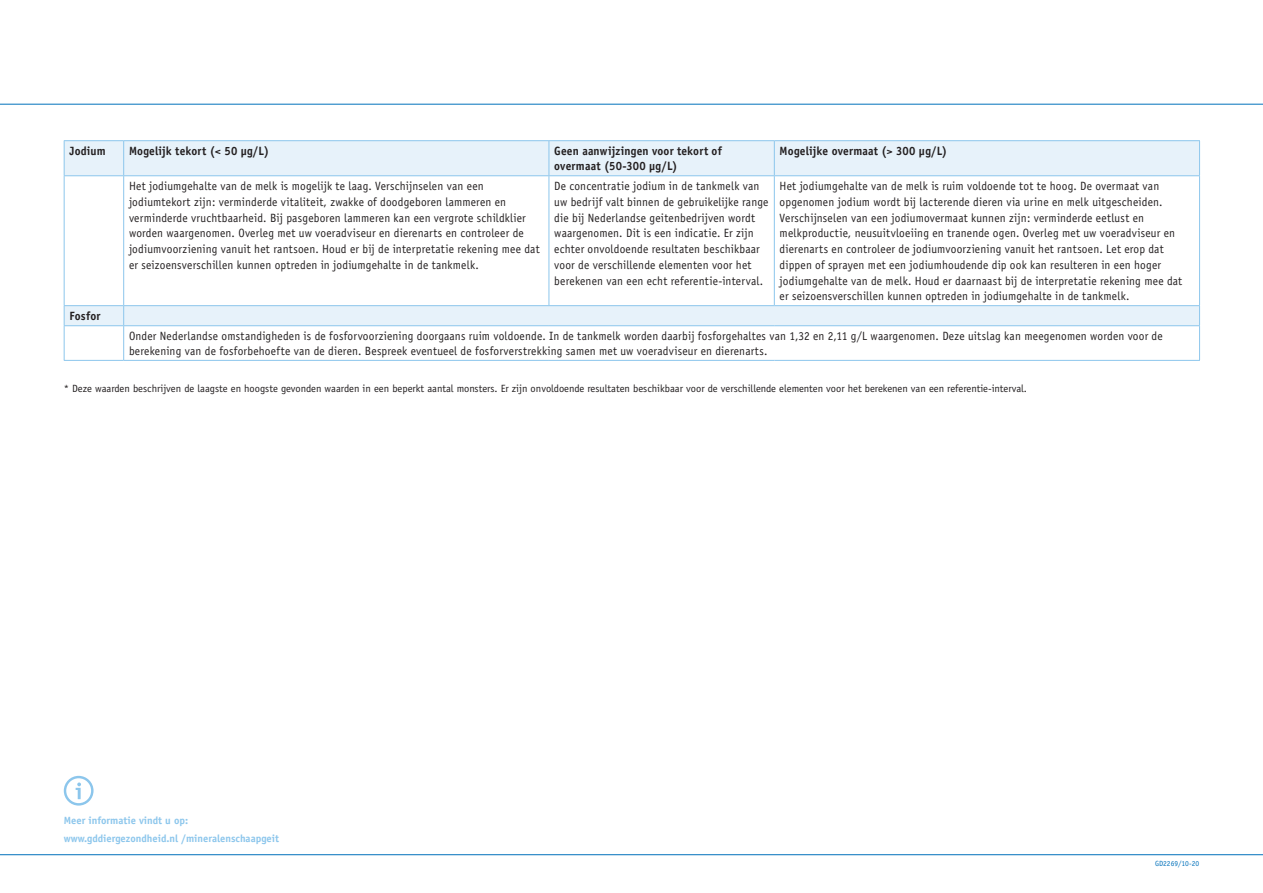
<style>
.page{position:relative;width:1263px;height:893px;background:#fff}
.page>*{position:absolute;margin:0;border:0;box-sizing:border-box;transform-origin:0 0}
.t1{font:12px/15.8px "Officina Sans";letter-spacing:.015em;color:#231f20;scale:.95 1}
.t2{font:700 12px/15px "Officina Sans";letter-spacing:.015em;color:#231f20;scale:.95 1}
.t3{font:10.5px "Officina Sans";color:#231f20}
.t4{font:700 10.5px/18px "Officina Sans";color:#8cc6ec}
.t5{font:7.5px "Officina Sans";color:#0071bb}
</style>
<div class="page">
<hr style="left:0;top:854px;width:1263px;height:1px;background:#0071bb">
<hr style="left:0;top:104px;width:1263px;height:1px;background:#0071bb">
<svg style="left:64px;top:776px;width:30px;height:30px"></svg>
<svg style="left:65px;top:141px;width:1134px;height:184px"></svg>
<hr style="left:123px;top:141px;width:1px;height:34px;background:#8cc6ec">
<hr style="left:549px;top:141px;width:1px;height:34px;background:#8cc6ec">
<hr style="left:774px;top:141px;width:1px;height:34px;background:#8cc6ec">
<hr style="left:123px;top:176px;width:1px;height:129px;background:#8cc6ec">
<hr style="left:549px;top:176px;width:1px;height:129px;background:#8cc6ec">
<hr style="left:774px;top:176px;width:1px;height:129px;background:#8cc6ec">
<hr style="left:64px;top:140px;width:60px;height:1px;background:#8cc6ec">
<hr style="left:64px;top:141px;width:1px;height:34px;background:#8cc6ec">
<hr style="left:124px;top:140px;width:425px;height:1px;background:#8cc6ec">
<hr style="left:549px;top:140px;width:225px;height:1px;background:#8cc6ec">
<hr style="left:774px;top:140px;width:426px;height:1px;background:#8cc6ec">
<hr style="left:1199px;top:141px;width:1px;height:34px;background:#8cc6ec">
<hr style="left:64px;top:175px;width:60px;height:1px;background:#8cc6ec">
<hr style="left:64px;top:176px;width:1px;height:129px;background:#8cc6ec">
<hr style="left:124px;top:175px;width:425px;height:1px;background:#8cc6ec">
<hr style="left:549px;top:175px;width:225px;height:1px;background:#8cc6ec">
<hr style="left:774px;top:175px;width:426px;height:1px;background:#8cc6ec">
<hr style="left:1199px;top:176px;width:1px;height:129px;background:#8cc6ec">
<hr style="left:64px;top:305px;width:60px;height:1px;background:#8cc6ec">
<svg style="left:64px;top:306px;width:1px;height:19px"></svg>
<hr style="left:64px;top:325px;width:60px;height:1px;background:#8cc6ec">
<hr style="left:64px;top:326px;width:1px;height:34px;background:#8cc6ec">
<hr style="left:64px;top:360px;width:60px;height:1px;background:#8cc6ec">
<hr style="left:124px;top:305px;width:425px;height:1px;background:#8cc6ec">
<svg style="left:123px;top:306px;width:1px;height:19px"></svg>
<hr style="left:549px;top:305px;width:225px;height:1px;background:#8cc6ec">
<hr style="left:774px;top:305px;width:426px;height:1px;background:#8cc6ec">
<svg style="left:1199px;top:306px;width:1px;height:19px"></svg>
<hr style="left:124px;top:325px;width:425px;height:1px;background:#8cc6ec">
<hr style="left:123px;top:326px;width:1px;height:34px;background:#8cc6ec">
<hr style="left:549px;top:325px;width:225px;height:1px;background:#8cc6ec">
<hr style="left:774px;top:325px;width:426px;height:1px;background:#8cc6ec">
<hr style="left:1199px;top:326px;width:1px;height:34px;background:#8cc6ec">
<hr style="left:124px;top:360px;width:425px;height:1px;background:#8cc6ec">
<hr style="left:549px;top:360px;width:225px;height:1px;background:#8cc6ec">
<hr style="left:774px;top:360px;width:426px;height:1px;background:#8cc6ec">
<p class="t2" style="left:69px;top:144px;width:40px">Jodium</p>
<p class="t2" style="left:129px;top:144px;width:149px">Mogelijk tekort (&lt; 50 μg/L)</p>
<p class="t2" style="left:554px;top:144px;width:178px">Geen aanwijzingen voor tekort of overmaat (50-300 μg/L)</p>
<p class="t2" style="left:780px;top:144px;width:178px">Mogelijke overmaat (&gt; 300 μg/L)</p>
<p class="t1" style="left:129px;top:178px;width:434px">Het jodiumgehalte van de melk is mogelijk te laag. Verschijnselen van een jodiumtekort zijn: verminderde vitaliteit, zwakke of doodgeboren lammeren en verminderde vruchtbaarheid. Bij pasgeboren lammeren kan een vergrote schildklier worden waargenomen. Overleg met uw voeradviseur en dierenarts en controleer de jodiumvoorziening vanuit het rantsoen. Houd er bij de interpretatie rekening mee dat er seizoensverschillen kunnen optreden in jodiumgehalte in de tankmelk.</p>
<p class="t1" style="left:554px;top:178px;width:227px">De concentratie jodium in de tankmelk van uw bedrijf valt binnen de gebruikelijke range die bij Nederlandse geitenbedrijven wordt waargenomen. Dit is een indicatie. Er zijn echter onvoldoende resultaten beschikbaar voor de verschillende elementen voor het berekenen van een echt referentie-interval.</p>
<p class="t1" style="left:780px;top:178px;width:425px">Het jodiumgehalte van de melk is ruim voldoende tot te hoog. De overmaat van opgenomen jodium wordt bij lacterende dieren via urine en melk uitgescheiden.<br>Verschijnselen van een jodiumovermaat kunnen zijn: verminderde eetlust en melkproductie, neusuitvloeiing en tranende ogen. Overleg met uw voeradviseur en dierenarts en controleer de jodiumvoorziening vanuit het rantsoen. Let erop dat dippen of sprayen met een jodiumhoudende dip ook kan resulteren in een hoger jodiumgehalte van de melk. Houd er daarnaast bij de interpretatie rekening mee dat er seizoensverschillen kunnen optreden in jodiumgehalte in de tankmelk.</p>
<p class="t2" style="left:69px;top:309px;width:34px">Fosfor</p>
<p class="t1" style="left:129px;top:328px;width:1090px;line-height:15px">Onder Nederlandse omstandigheden is de fosforvoorziening doorgaans ruim voldoende. In de tankmelk worden daarbij fosforgehaltes van 1,32 en 2,11 g/L waargenomen. Deze uitslag kan meegenomen worden voor de berekening van de fosforbehoefte van de dieren. Bespreek eventueel de fosforverstrekking samen met uw voeradviseur en dierenarts.</p>
<p class="t3" style="left:64px;top:382px;width:965px">* Deze waarden beschrijven de laagste en hoogste gevonden waarden in een beperkt aantal monsters. Er zijn onvoldoende resultaten beschikbaar voor de verschillende elementen voor het berekenen van een referentie-interval.</p>
<p class="t4" style="left:64px;top:811px;width:217px">Meer informatie vindt u op: www.gddiergezondheid.nl /mineralenschaapgeit</p>
<p class="t5" style="left:1155px;top:859px;width:46px">GD2269/10-20</p>
</div>
